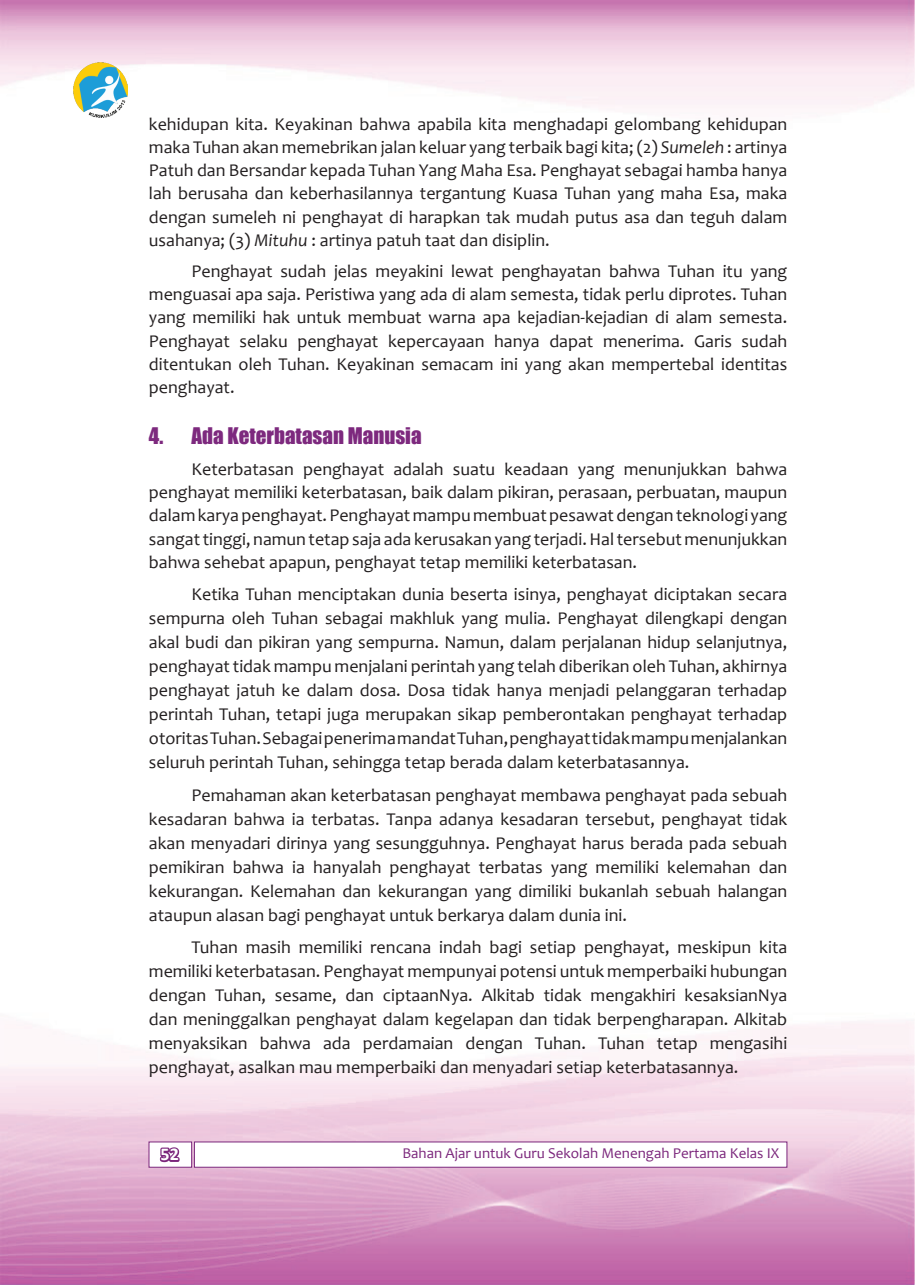
<style>
.page{position:relative;width:915px;height:1285px;background:#fff}
.page>*{position:absolute;margin:0;border:0;box-sizing:border-box;transform-origin:0 0}
.t1{font:21px "Impact";color:#7d297e}
.t2{font:18px/24px "Candara";color:#231f20;text-align:justify}
.t3{font:700 18px "Calibri";color:#fff}
.t4{font:15px "Candara";color:#7b277c}
.s1{font-style:italic}
</style>
<div class="page">
<img style="left:0;top:0;width:914px;height:1284px">
<img style="left:74px;top:63px;width:54px;height:54px">
<div style="left:194px;top:1141px;width:593px;height:26px;background:#fff"></div>
<div style="left:148px;top:1141px;width:44px;height:26px;background:#fff"></div>
<svg style="left:159px;top:1147px;width:21px;height:16px"></svg>
<p class="t2" style="left:149px;top:112px;width:639px;line-height:23.1px">kehidupan kita. Keyakinan bahwa apabila kita menghadapi gelombang kehidupan maka Tuhan akan memebrikan jalan keluar yang terbaik bagi kita; (2) <span class="s1">Sumeleh</span> : artinya Patuh dan Bersandar kepada Tuhan Yang Maha Esa. Penghayat sebagai hamba hanya lah berusaha dan keberhasilannya tergantung Kuasa Tuhan yang maha Esa, maka dengan sumeleh ni penghayat di harapkan tak mudah putus asa dan teguh dalam usahanya; (3) <span class="s1">Mituhu</span> : artinya patuh taat dan disiplin.</p>
<p class="t2" style="left:149px;top:259px;width:639px;line-height:23.1px;text-indent:43px">Penghayat sudah jelas meyakini lewat penghayatan bahwa Tuhan itu yang menguasai apa saja. Peristiwa yang ada di alam semesta, tidak perlu diprotes. Tuhan yang memiliki hak untuk membuat warna apa kejadian-kejadian di alam semesta.<br>Penghayat selaku penghayat kepercayaan hanya dapat menerima. Garis sudah ditentukan oleh Tuhan. Keyakinan semacam ini yang akan mempertebal identitas penghayat.</p>
<p class="t1" style="left:149px;top:419px;width:274px">4. Ada Keterbatasan Manusia</p>
<p class="t2" style="left:149px;top:457px;width:639px;line-height:23.1px;text-indent:43px">Keterbatasan penghayat adalah suatu keadaan yang menunjukkan bahwa penghayat memiliki keterbatasan, baik dalam pikiran, perasaan, perbuatan, maupun dalam karya penghayat. Penghayat mampu membuat pesawat dengan teknologi yang sangat tinggi, namun tetap saja ada kerusakan yang terjadi. Hal tersebut menunjukkan bahwa sehebat apapun, penghayat tetap memiliki keterbatasan.</p>
<p class="t2" style="left:149px;top:582px;width:639px;text-indent:43px">Ketika Tuhan menciptakan dunia beserta isinya, penghayat diciptakan secara sempurna oleh Tuhan sebagai makhluk yang mulia. Penghayat dilengkapi dengan akal budi dan pikiran yang sempurna. Namun, dalam perjalanan hidup selanjutnya, penghayat tidak mampu menjalani perintah yang telah diberikan oleh Tuhan, akhirnya penghayat jatuh ke dalam dosa. Dosa tidak hanya menjadi pelanggaran terhadap perintah Tuhan, tetapi juga merupakan sikap pemberontakan penghayat terhadap otoritas Tuhan. Sebagai penerima mandat Tuhan, penghayat tidak mampu menjalankan seluruh perintah Tuhan, sehingga tetap berada dalam keterbatasannya.</p>
<p class="t2" style="left:149px;top:782px;width:639px;text-indent:43px">Pemahaman akan keterbatasan penghayat membawa penghayat pada sebuah kesadaran bahwa ia terbatas. Tanpa adanya kesadaran tersebut, penghayat tidak akan menyadari dirinya yang sesungguhnya. Penghayat harus berada pada sebuah pemikiran bahwa ia hanyalah penghayat terbatas yang memiliki kelemahan dan kekurangan. Kelemahan dan kekurangan yang dimiliki bukanlah sebuah halangan ataupun alasan bagi penghayat untuk berkarya dalam dunia ini.</p>
<p class="t2" style="left:149px;top:935px;width:639px;text-indent:43px">Tuhan masih memiliki rencana indah bagi setiap penghayat, meskipun kita memiliki keterbatasan. Penghayat mempunyai potensi untuk memperbaiki hubungan dengan Tuhan, sesame, dan ciptaanNya. Alkitab tidak mengakhiri kesaksianNya dan meninggalkan penghayat dalam kegelapan dan tidak berpengharapan. Alkitab menyaksikan bahwa ada perdamaian dengan Tuhan. Tuhan tetap mengasihi penghayat, asalkan mau memperbaiki dan menyadari setiap keterbatasannya.</p>
<p class="t3" style="left:160px;top:1142px;width:20px">52</p>
<p class="t4" style="left:402px;top:1143px;width:378px">Bahan Ajar untuk Guru Sekolah Menengah Pertama Kelas IX</p>
</div>
